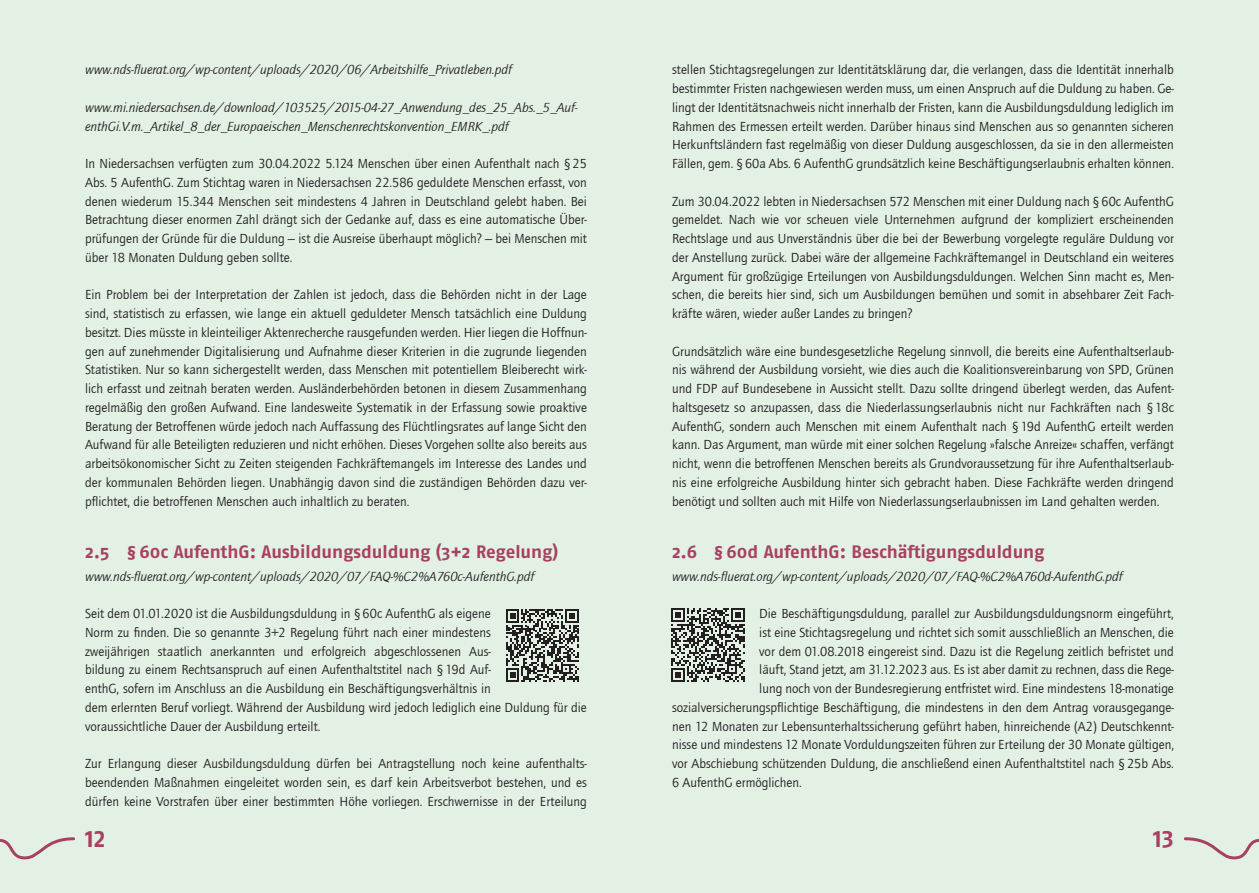
<style>
.page{position:relative;width:1259px;height:893px;background:#fff}
.page>*{position:absolute;margin:0;border:0;box-sizing:border-box;transform-origin:0 0}
.t1{font:700 24px "Fago No Lf";color:#a84161}
.t2{font:700 18px "Fago OT";letter-spacing:-.005em;color:#a84161}
.t3{font:13.5px/18.8px "ITC Quay Sans Com";color:#231f20;text-align:justify}
.t4{font:italic 13.5px/18.8px "ITC Quay Sans Com";color:#231f20}
</style>
<div class="page">
<div style="left:0;top:0;width:629px;height:893px;background:#e3f1e5"></div>
<div style="left:629px;top:0;width:630px;height:893px;background:#e3f1e5"></div>
<svg style="left:0;top:837px;width:76px;height:23px"></svg>
<svg style="left:1183px;top:837px;width:76px;height:23px"></svg>
<svg style="left:506px;top:609px;width:73px;height:73px"></svg>
<svg style="left:671px;top:608px;width:73px;height:74px"></svg>
<p class="t4" style="left:85px;top:60px;width:428px">www.nds-fluerat.org/wp-content/uploads/2020/06/Arbeitshilfe_Privatleben.pdf</p>
<p class="t4" style="left:85px;top:98px;width:494px">www.mi.niedersachsen.de/download/103525/2015-04-27_Anwendung_des_25_Abs._5_Auf&shy;enthGi.V.m._Artikel_8_der_Europaeischen_Menschenrechtskonvention_EMRK_.pdf</p>
<p class="t3" style="left:85px;top:154px;width:503px">In Niedersachsen verfügten zum 30.04.2022 5.124 Menschen über einen Aufenthalt nach §25<br>Abs. 5 AufenthG. Zum Stichtag waren in Niedersachsen 22.586 geduldete Menschen erfasst, von denen wiederum 15.344 Menschen seit mindestens 4 Jahren in Deutschland gelebt haben. Bei Betrachtung dieser enormen Zahl drängt sich der Gedanke auf, dass es eine automatische Über&shy;prüfungen der Gründe für die Duldung – ist die Ausreise überhaupt möglich? – bei Menschen mit über 18 Monaten Duldung geben sollte.</p>
<p class="t3" style="left:85px;top:285px;width:503px">Ein Problem bei der Interpretation der Zahlen ist jedoch, dass die Behörden nicht in der Lage sind, statistisch zu erfassen, wie lange ein aktuell geduldeter Mensch tatsächlich eine Duldung besitzt. Dies müsste in kleinteiliger Aktenrecherche rausgefunden werden. Hier liegen die Hoffnun&shy;gen auf zunehmender Digitalisierung und Aufnahme dieser Kriterien in die zugrunde liegenden Statistiken. Nur so kann sichergestellt werden, dass Menschen mit potentiellem Bleiberecht wirk&shy;lich erfasst und zeitnah beraten werden. Ausländerbehörden betonen in diesem Zusammenhang regelmäßig den großen Aufwand. Eine landesweite Systematik in der Erfassung sowie proaktive Beratung der Betroffenen würde jedoch nach Auffassung des Flüchtlingsrates auf lange Sicht den Aufwand für alle Beteiligten reduzieren und nicht erhöhen. Dieses Vorgehen sollte also bereits aus arbeitsökonomischer Sicht zu Zeiten steigenden Fachkräftemangels im Interesse des Landes und der kommunalen Behörden liegen. Unabhängig davon sind die zuständigen Behörden dazu ver&shy;pflichtet, die betroffenen Menschen auch inhaltlich zu beraten.</p>
<h2 class="t2" style="left:85px;top:541px;width:475px">2.5 § 60c AufenthG: Ausbildungsduldung (3+2 Regelung)</h2>
<p class="t4" style="left:85px;top:567px;width:451px">www.nds-fluerat.org/wp-content/uploads/2020/07/FAQ-%C2%A760c-AufenthG.pdf</p>
<p class="t3" style="left:85px;top:604px;width:503px;text-align:left">Seit dem 01.01.2020 ist die Ausbildungsduldung in §60c AufenthG als eigene<br>Norm zu finden. Die so genannte 3+2 Regelung führt nach einer mindestens<br>zweijährigen staatlich anerkannten und erfolgreich abgeschlossenen Aus-<br>bildung zu einem Rechtsanspruch auf einen Aufenthaltstitel nach §19d Auf-<br>enthG, sofern im Anschluss an die Ausbildung ein Beschäftigungsverhältnis in<br>dem erlernten Beruf vorliegt. Während der Ausbildung wird jedoch lediglich eine Duldung für die voraussichtliche Dauer der Ausbildung erteilt.</p>
<p class="t3" style="left:85px;top:754px;width:503px">Zur Erlangung dieser Ausbildungsduldung dürfen bei Antragstellung noch keine aufenthalts&shy;beendenden Maßnahmen eingeleitet worden sein, es darf kein Arbeitsverbot bestehen, und es dürfen keine Vorstrafen über einer bestimmten Höhe vorliegen. Erschwernisse in der Erteilung</p>
<p class="t3" style="left:672px;top:60px;width:503px">stellen Stichtagsregelungen zur Identitätsklärung dar, die verlangen, dass die Identität innerhalb bestimmter Fristen nachgewiesen werden muss, um einen Anspruch auf die Duldung zu haben. Ge&shy;lingt der Identitätsnachweis nicht innerhalb der Fristen, kann die Ausbildungsduldung lediglich im Rahmen des Ermessen erteilt werden. Darüber hinaus sind Menschen aus so genannten sicheren Herkunftsländern fast regelmäßig von dieser Duldung ausgeschlossen, da sie in den allermeisten Fällen, gem. §60a Abs. 6 AufenthG grundsätzlich keine Beschäftigungserlaubnis erhalten können.</p>
<p class="t3" style="left:672px;top:192px;width:503px">Zum 30.04.2022 lebten in Niedersachsen 572 Menschen mit einer Duldung nach §60c AufenthG gemeldet. Nach wie vor scheuen viele Unternehmen aufgrund der kompliziert erscheinenden Rechtslage und aus Unverständnis über die bei der Bewerbung vorgelegte reguläre Duldung vor der Anstellung zurück. Dabei wäre der allgemeine Fachkräftemangel in Deutschland ein weiteres Argument für großzügige Erteilungen von Ausbildungsduldungen. Welchen Sinn macht es, Men&shy;schen, die bereits hier sind, sich um Ausbildungen bemühen und somit in absehbarer Zeit Fach&shy;kräfte wären, wieder außer Landes zu bringen?</p>
<p class="t3" style="left:672px;top:342px;width:503px">Grundsätzlich wäre eine bundesgesetzliche Regelung sinnvoll, die bereits eine Aufenthaltserlaub&shy;nis während der Ausbildung vorsieht, wie dies auch die Koalitionsvereinbarung von SPD, Grünen und FDP auf Bundesebene in Aussicht stellt. Dazu sollte dringend überlegt werden, das Aufent&shy;haltsgesetz so anzupassen, dass die Niederlassungserlaubnis nicht nur Fachkräften nach §18c AufenthG, sondern auch Menschen mit einem Aufenthalt nach §19d AufenthG erteilt werden kann. Das Argument, man würde mit einer solchen Regelung »falsche Anreize« schaffen, verfängt nicht, wenn die betroffenen Menschen bereits als Grundvoraussetzung für ihre Aufenthaltserlaub&shy;nis eine erfolgreiche Ausbildung hinter sich gebracht haben. Diese Fachkräfte werden dringend benötigt und sollten auch mit Hilfe von Niederlassungserlaubnissen im Land gehalten werden.</p>
<h2 class="t2" style="left:672px;top:541px;width:374px">2.6 § 60d AufenthG: Beschäftigungsduldung</h2>
<p class="t4" style="left:672px;top:567px;width:452px">www.nds-fluerat.org/wp-content/uploads/2020/07/FAQ-%C2%A760d-AufenthG.pdf</p>
<p class="t3" style="left:759px;top:604px;width:416px">Die Beschäftigungsduldung, parallel zur Ausbildungsduldungsnorm eingeführt,</p>
<p class="t3" style="left:759px;top:623px;width:416px">ist eine Stichtagsregelung und richtet sich somit ausschließlich an Menschen, die</p>
<p class="t3" style="left:759px;top:642px;width:416px">vor dem 01.08.2018 eingereist sind. Dazu ist die Regelung zeitlich befristet und</p>
<p class="t3" style="left:759px;top:660px;width:416px">läuft, Stand jetzt, am 31.12.2023 aus. Es ist aber damit zu rechnen, dass die Rege-</p>
<p class="t3" style="left:759px;top:679px;width:416px">lung noch von der Bundesregierung entfristet wird. Eine mindestens 18-monatige</p>
<p class="t3" style="left:672px;top:698px;width:503px">sozialversicherungspflichtige Beschäftigung, die mindestens in den dem Antrag vorausgegange-</p>
<p class="t3" style="left:672px;top:717px;width:503px">nen 12 Monaten zur Lebensunterhaltssicherung geführt haben, hinreichende (A2) Deutschkennt-</p>
<p class="t3" style="left:672px;top:735px;width:503px">nisse und mindestens 12 Monate Vorduldungszeiten führen zur Erteilung der 30 Monate gültigen,</p>
<p class="t3" style="left:672px;top:754px;width:503px">vor Abschiebung schützenden Duldung, die anschließend einen Aufenthaltstitel nach §25b Abs.</p>
<p class="t3" style="left:672px;top:773px;width:131px">6 AufenthG ermöglichen.</p>
<h1 class="t1" style="left:85px;top:825px;width:22px">12</h1>
<h1 class="t1" style="left:1153px;top:825px;width:22px">13</h1>
</div>
